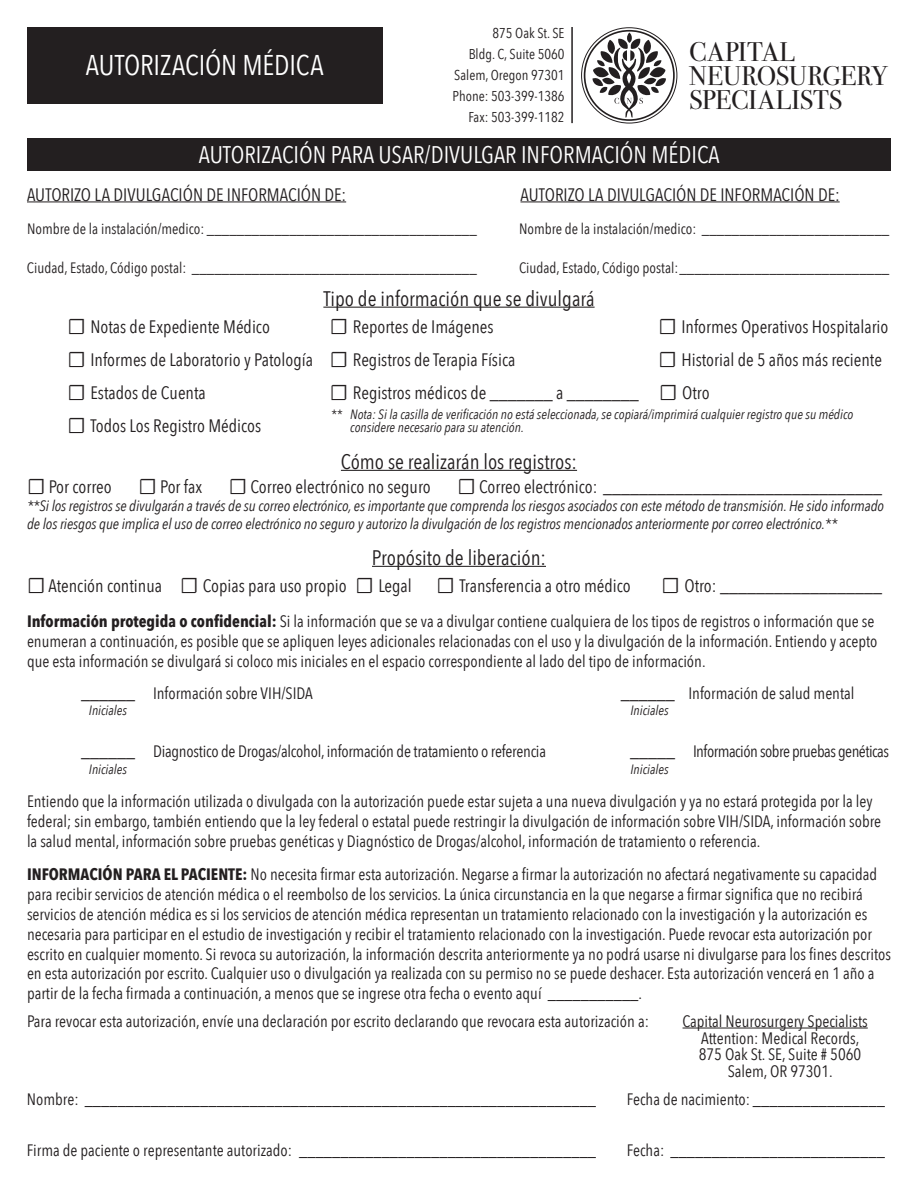
<style>
.page{position:relative;width:918px;height:1188px;background:#fff}
.page>*{position:absolute;margin:0;border:0;box-sizing:border-box;transform-origin:0 0}
.t1{font:28.5px "Avenir Next Condensed";letter-spacing:-.005em;color:#fff}
.t2{font:27.15px/24px "Bodoni Svty Two SCITCTT";letter-spacing:-.005em;color:#231f20}
.t3{font:24px "Avenir Next Condensed";color:#fff}
.t4{font:21px "Avenir Next Condensed";color:#231f20}
.t5{font:18px "Avenir Next Condensed";color:#231f20}
.t6{font:16.5px/19.8px "Avenir Next Condensed";color:#231f20}
.t7{font:16.5px "Avenir Next Condensed";letter-spacing:-.03em;color:#231f20}
.t8{font:italic 15px/18px "Avenir Next Condensed";letter-spacing:-.005em;color:#231f20}
.t9{font:15px "Avenir Next Condensed";color:#231f20}
.t10{font:14.25px/21px "Avenir Next Condensed";color:#231f20;text-align:right}
.t11{font:italic 13.5px/13.5px "Avenir Next Condensed";color:#231f20}
.s1{font-family:"Acumin Pro"}
.s2{font-weight:700}
.s3{font-size:18px}
</style>
<div class="page">
<div style="left:27px;top:27px;width:355px;height:77px;background:#231f20"></div>
<div style="left:27px;top:138px;width:864px;height:33px;background:#231f20"></div>
<hr style="left:27px;top:201px;width:319px;height:1px;background:#231f20">
<hr style="left:520px;top:201px;width:320px;height:1px;background:#231f20">
<hr style="left:323px;top:307px;width:272px;height:1px;background:#231f20">
<hr style="left:341px;top:470px;width:236px;height:1px;background:#231f20">
<hr style="left:372px;top:566px;width:174px;height:1px;background:#231f20">
<hr style="left:683px;top:1028px;width:185px;height:1px;background:#231f20">
<svg style="left:592px;top:32px;width:74px;height:86px"></svg>
<div style="left:584px;top:30px;width:91px;height:91px;border:2px solid #231f20;border-radius:50%"></div>
<hr style="left:571px;top:27px;width:2px;height:96px;background:#231f20">
<h1 class="t1" style="left:86px;top:41px;width:239px">AUTORIZACIÓN MÉDICA</h1>
<p class="t10" style="left:453px;top:22px;width:113px">875 Oak St. SE<br>Bldg. C, Suite 5060<br>Salem, Oregon 97301<br>Phone: 503-399-1386<br>Fax: 503-399-1182</p>
<h2 class="t2" style="left:689px;top:39px;width:200px">CAPITAL<br>NEUROSURGERY<br>SPECIALISTS</h2>
<h3 class="t3" style="left:199px;top:134px;width:522px">AUTORIZACIÓN PARA USAR/DIVULGAR INFORMACIÓN MÉDICA</h3>
<p class="t5" style="left:27px;top:179px;width:321px">AUTORIZO LA DIVULGACIÓN DE INFORMACIÓN DE:</p>
<p class="t5" style="left:521px;top:179px;width:321px">AUTORIZO LA DIVULGACIÓN DE INFORMACIÓN DE:</p>
<p class="t9" style="left:27px;top:216px;width:451px">Nombre de la instalación/medico: ____________________________________</p>
<p class="t9" style="left:519px;top:216px;width:372px">Nombre de la instalación/medico: _________________________</p>
<p class="t9" style="left:27px;top:255px;width:451px">Ciudad, Estado, Código postal: ______________________________________</p>
<p class="t9" style="left:519px;top:255px;width:372px">Ciudad, Estado, Código postal:____________________________</p>
<p class="t4" style="left:323px;top:280px;width:273px">Tipo de información que se divulgará</p>
<p class="t5" style="left:68px;top:311px;width:204px"><span class="s1">☐</span> Notas de Expediente Médico</p>
<p class="t5" style="left:658px;top:311px;width:232px"><span class="s1">☐</span> Informes Operativos Hospitalario</p>
<p class="t5" style="left:68px;top:344px;width:449px"><span class="s1">☐</span> Informes de Laboratorio y Patología <span class="s1">☐</span> Registros de Terapia Física</p>
<p class="t5" style="left:658px;top:344px;width:225px"><span class="s1">☐</span> Historial de 5 años más reciente</p>
<p class="t5" style="left:68px;top:377px;width:140px"><span class="s1">☐</span> Estados de Cuenta</p>
<p class="t5" style="left:330px;top:311px;width:165px"><span class="s1">☐</span> Reportes de Imágenes</p>
<p class="t5" style="left:330px;top:377px;width:381px"><span class="s1">☐</span> Registros médicos de _______ a ________ <span class="s1">☐</span> Otro</p>
<p class="t5" style="left:68px;top:410px;width:195px"><span class="s1">☐</span> Todos Los Registro Médicos</p>
<p class="t11" style="left:350px;top:407px;width:505px;text-indent:-19px">** Nota: Si la casilla de verificación no está seleccionada,se copiará/imprimirá cualquier registro que su médico considere necesario para su atención.</p>
<p class="t4" style="left:341px;top:443px;width:238px">Cómo se realizarán los registros:</p>
<p class="t5" style="left:27px;top:471px;width:86px"><span class="s1">☐</span> Por correo</p>
<p class="t5" style="left:138px;top:471px;width:65px"><span class="s1">☐</span> Por fax</p>
<p class="t5" style="left:229px;top:471px;width:203px"><span class="s1">☐</span> Correo electrónico no seguro</p>
<p class="t5" style="left:457px;top:471px;width:426px"><span class="s1">☐</span> Correo electrónico: _______________________________</p>
<p class="t8" style="left:27px;top:497px;width:859px">**Si los registros se divulgarán a través de su correo electrónico, es importante que comprenda los riesgos asociados con este método de transmisión. He sido informado de los riesgos que implica el uso de correo electrónico no seguro y autorizo la divulgación de los registros mencionados anteriormente por correo electrónico.**</p>
<p class="t4" style="left:372px;top:539px;width:176px">Propósito de liberación:</p>
<p class="t5" style="left:27px;top:570px;width:386px"><span class="s1">☐</span> Atención continua <span class="s1">☐</span> Copias para uso propio <span class="s1">☐</span> Legal</p>
<p class="t5" style="left:436px;top:570px;width:196px"><span class="s1">☐</span> Transferencia a otro médico</p>
<p class="t5" style="left:662px;top:570px;width:222px"><span class="s1">☐</span> Otro: __________________</p>
<p class="t6" style="left:27px;top:611px;width:852px"><span class="s2">Información protegida o confidencial:</span> Si la información que se va a divulgar contiene cualquiera de los tipos de registros o información que se enumeran a continuación, es posible que se apliquen leyes adicionales relacionadas con el uso y la divulgación de la información. Entiendo y acepto que esta información se divulgará si coloco mis iniciales en el espacio correspondiente al lado del tipo de información.</p>
<p class="t6" style="left:81px;top:683px;width:233px"><span class="s3">______</span> Información sobre VIH/SIDA</p>
<p class="t6" style="left:621px;top:683px;width:235px"><span class="s3">______</span> Información de salud mental</p>
<p class="t11" style="left:89px;top:704px;width:40px">Iniciales</p>
<p class="t11" style="left:630px;top:704px;width:40px">Iniciales</p>
<p class="t6" style="left:81px;top:741px;width:467px"><span class="s3">______</span> Diagnostico de Drogas/alcohol, información de tratamiento o referencia</p>
<p class="t7" style="left:630px;top:737px;width:261px"><span class="s3">_____</span> Información sobre pruebas genéticas</p>
<p class="t11" style="left:89px;top:762px;width:40px">Iniciales</p>
<p class="t11" style="left:630px;top:762px;width:40px">Iniciales</p>
<p class="t6" style="left:27px;top:791px;width:856px">Entiendo que la información utilizada o divulgada con la autorización puede estar sujeta a una nueva divulgación y ya no estará protegida por la ley federal; sin embargo, también entiendo que la ley federal o estatal puede restringir la divulgación de información sobre VIH/SIDA, información sobre la salud mental, información sobre pruebas genéticas y Diagnóstico de Drogas/alcohol, información de tratamiento o referencia.</p>
<p class="t6" style="left:27px;top:864px;width:866px"><span class="s2">INFORMACIÓN PARA EL PACIENTE:</span> No necesita firmar esta autorización. Negarse a firmar la autorización no afectará negativamente su capacidad para recibir servicios de atención médica o el reembolso de los servicios. La única circunstancia en la que negarse a firmar significa que no recibirá servicios de atención médica es si los servicios de atención médica representan un tratamiento relacionado con la investigación y la autorización es necesaria para participar en el estudio de investigación y recibir el tratamiento relacionado con la investigación. Puede revocar esta autorización por escrito en cualquier momento. Si revoca su autorización, la información descrita anteriormente ya no podrá usarse ni divulgarse para los fines descritos en esta autorización por escrito. Cualquier uso o divulgación ya realizada con su permiso no se puede deshacer. Esta autorización vencerá en 1 año a partir de la fecha firmada a continuación, a menos que se ingrese otra fecha o evento aquí ___________.</p>
<p class="t6" style="left:27px;top:1010px;width:623px">Para revocar esta autorización, envíe una declaración por escrito declarando que revocara esta autorización a:</p>
<p class="t6" style="left:683px;top:1010px;width:187px">Capital Neurosurgery Specialists</p>
<p class="t6" style="left:701px;top:1027px;width:160px">Attention: Medical Records,</p>
<p class="t6" style="left:699px;top:1044px;width:164px">875 Oak St. SE, Suite # 5060</p>
<p class="t6" style="left:728px;top:1061px;width:107px">Salem, OR 97301.</p>
<p class="t6" style="left:27px;top:1088px;width:571px">Nombre: ______________________________________________________________</p>
<p class="t6" style="left:627px;top:1088px;width:259px">Fecha de nacimiento: ________________</p>
<p class="t6" style="left:27px;top:1140px;width:571px">Firma de paciente o representante autorizado: ____________________________________</p>
<p class="t6" style="left:627px;top:1140px;width:259px">Fecha: __________________________</p>
</div>
